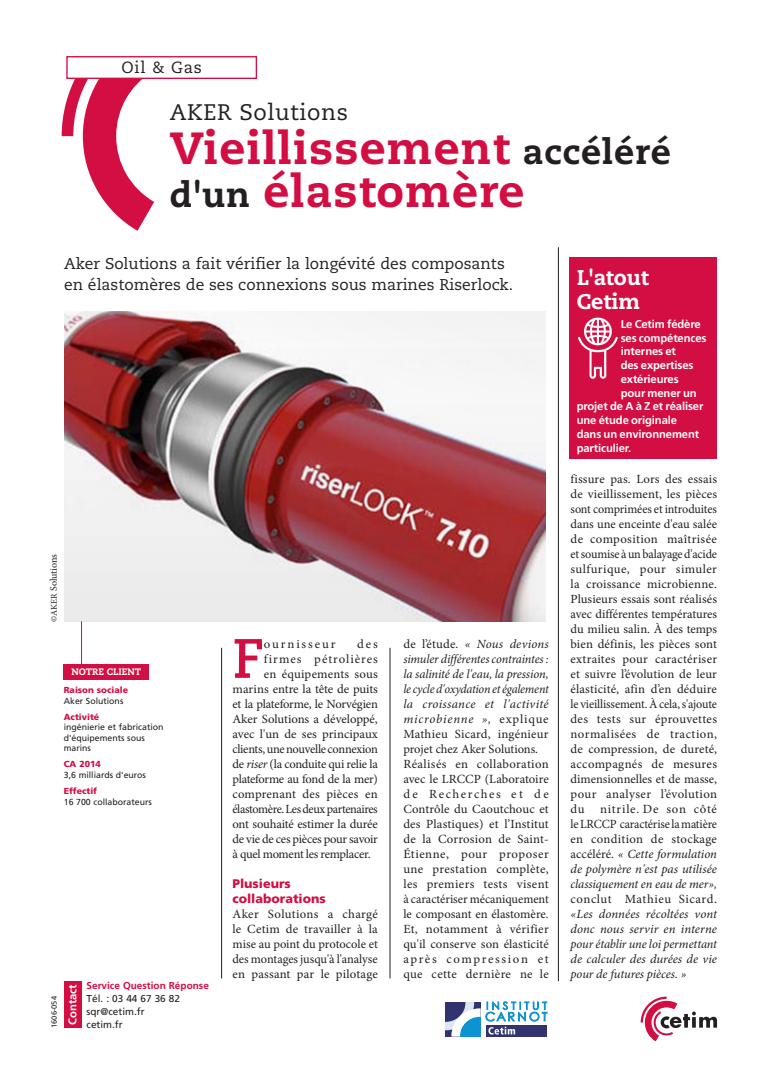
<style>
.page{position:relative;width:780px;height:1088px;background:#fff}
.page>*{position:absolute;margin:0;border:0;box-sizing:border-box;transform-origin:0 0}
.texte_courant_lettri{font:700 55.38px "Caecilia";color:#d20e42}
.GD_TITRE{font:800 45px/43.8px "Caecilia";letter-spacing:.025em;color:#d20e42}
.Nom_Sté_Gd_Titre{font:22.5px "Caecilia";letter-spacing:.025em;color:#231f20}
.Atout_Cetim{font:800 21.25px/23.8px "Caecilia";color:#fff}
.t1{font:16.12px "Caecilia";letter-spacing:.05em;color:#231f20}
.CHAPO{font:15.62px/21.2px "Caecilia";color:#231f20}
.TEXTE_COURANT{font:12.5px/15px "Minion Pro";letter-spacing:.02em;color:#231f20;text-align:justify}
.texte_courant_lettri-2{font:12.5px "Minion Pro";letter-spacing:-.015em;color:#231f20}
.TEXTE_COURANT-2{font:italic 12.5px/15px "Minion Pro";letter-spacing:.02em;color:#231f20;text-align:justify}
.texte_courant_lettri-3{font:12.5px "Minion Pro";letter-spacing:.015em;color:#231f20}
.texte_courant_lettri-4{font:12.5px "Minion Pro";letter-spacing:.005em;color:#231f20}
.TITRE_2_ROUGE{font:900 12.5px/15px "Frutiger";color:#d20e42}
.texte_courant_lettri-5{font:12.5px "Minion Pro";letter-spacing:.075em;color:#231f20}
.texte_courant_lettri-6{font:12.5px "Minion Pro";letter-spacing:.145em;color:#231f20}
.Texte_atout_Cetim_tt{font:700 11.25px "Frutiger";letter-spacing:-.01em;color:#fff}
.t2{font:10px/13.1px "Frutiger";color:#231f20}
.t3{font:700 10px "Frutiger";color:#d20e42}
.TEXTE_COURANT-3{font:10px "Minion Pro";letter-spacing:-.005em;color:#231f20}
.t4{font:800 9.38px "Caecilia";color:#fff}
.TEXTE___Notre_client{font:8.75px "Frutiger";color:#231f20}
.Tit___notre_client_r{font:8.75px/10.6px "Frutiger";color:#231f20}
.Tit___notre_client_r-2{font:900 8.75px "Frutiger";color:#d20e42}
.t5{font:7.5px "Frutiger";color:#231f20}
.s1{font-size:35px;color:#231f20}
.s2{font-size:8.75px}
.s3{font-style:italic}
.s4{font-style:normal}
.s5{font-weight:500}
</style>
<div class="page">
<svg style="left:62px;top:79px;width:92px;height:152px"></svg>
<svg style="left:640px;top:996px;width:77px;height:45px"></svg>
<div style="left:486px;top:1025px;width:60px;height:12px;background:#31336e"></div>
<svg style="left:445px;top:1001px;width:102px;height:35px"></svg>
<img style="left:64px;top:311px;width:482px;height:311px">
<div style="left:64px;top:981px;width:17px;height:47px;background:#d20e42"></div>
<hr style="left:389px;top:648px;width:1px;height:330px;background:#231f20">
<hr style="left:221px;top:648px;width:1px;height:330px;background:#231f20">
<hr style="left:558px;top:247px;width:1px;height:734px;background:#231f20">
<hr style="left:81px;top:621px;width:1px;height:57px;background:#d20e42">
<div style="left:64px;top:664px;width:85px;height:16px;background:#d20e42"></div>
<div style="left:66px;top:56px;width:191px;height:23px;border:1px solid #d20e42"></div>
<div style="left:569px;top:258px;width:147px;height:201px;background:#d20e42"></div>
<img style="left:578px;top:318px;width:40px;height:61px">
<p class="t1" style="left:121px;top:58px;width:82px">Oil &amp; Gas</p>
<p class="Nom_Sté_Gd_Titre" style="left:170px;top:99px;width:179px">AKER Solutions</p>
<p class="GD_TITRE" style="left:170px;top:126px;width:502px">Vieillissement <span class="s1">accéléré d'un</span> élastomère</p>
<p class="CHAPO" style="left:64px;top:253px;width:450px">Aker Solutions a fait vérifier la longévité des composants en élastomères de ses connexions sous marines Riserlock.</p>
<p class="TEXTE_COURANT-3" style="left:47px;top:622px;width:69px;rotate:-90deg"><span class="s2">©AKER</span> Solutions</p>
<p class="t4" style="left:71px;top:666px;width:71px">NOTRE CLIENT</p>
<p class="Tit___notre_client_r-2" style="left:64px;top:685px;width:66px">Raison sociale</p>
<p class="TEXTE___Notre_client" style="left:64px;top:695px;width:61px">Aker Solutions</p>
<p class="Tit___notre_client_r-2" style="left:64px;top:711px;width:37px">Activité</p>
<p class="Tit___notre_client_r" style="left:64px;top:722px;width:101px">ingénierie et fabrication d'équipements sous marins</p>
<p class="Tit___notre_client_r-2" style="left:64px;top:759px;width:39px">CA 2014</p>
<p class="TEXTE___Notre_client" style="left:64px;top:770px;width:84px">3,6 milliards d'euros</p>
<p class="Tit___notre_client_r-2" style="left:64px;top:785px;width:35px">Effectif</p>
<p class="TEXTE___Notre_client" style="left:64px;top:796px;width:90px">16 700 collaborateurs</p>
<p class="t5" style="left:50px;top:1028px;width:33px;rotate:-90deg">1606-054</p>
<p class="Texte_atout_Cetim_tt" style="left:66px;top:1025px;width:42px;rotate:-90deg">Contact</p>
<p class="t3" style="left:87px;top:979px;width:124px">Service Question Réponse</p>
<p class="t2" style="left:87px;top:991px;width:95px">Tél. : 03 44 67 36 82 sqr@cetim.fr</p>
<p class="t2" style="left:87px;top:1018px;width:38px">cetim.fr</p>
<p class="texte_courant_lettri" style="left:232px;top:626px;width:33px">F</p>
<p class="texte_courant_lettri-6" style="left:264px;top:635px;width:73px">ournisseur</p>
<p class="texte_courant_lettri-2" style="left:357px;top:635px;width:22px">des</p>
<p class="texte_courant_lettri-5" style="left:264px;top:650px;width:115px">firmes pétrolières</p>
<p class="texte_courant_lettri-3" style="left:264px;top:665px;width:115px">en équipements sous</p>
<p class="texte_courant_lettri-2" style="left:232px;top:680px;width:147px">marins entre la tête de puits</p>
<p class="texte_courant_lettri-2" style="left:232px;top:695px;width:147px">et la plateforme, le Norvégien</p>
<p class="texte_courant_lettri-2" style="left:232px;top:710px;width:147px">Aker Solutions a développé,</p>
<p class="texte_courant_lettri-4" style="left:232px;top:725px;width:147px">avec l'un de ses principaux</p>
<p class="texte_courant_lettri-2" style="left:232px;top:740px;width:147px">clients, une nouvelle connexion</p>
<p class="texte_courant_lettri-2" style="left:232px;top:755px;width:147px">de <span class="s3">riser</span> (la conduite qui relie la</p>
<p class="texte_courant_lettri-2" style="left:232px;top:770px;width:147px">plateforme au fond de la mer)</p>
<p class="texte_courant_lettri-3" style="left:232px;top:785px;width:147px">comprenant des pièces en</p>
<p class="texte_courant_lettri-2" style="left:232px;top:800px;width:147px">élastomère. Les deux partenaires</p>
<p class="texte_courant_lettri-2" style="left:232px;top:815px;width:147px">ont souhaité estimer la durée</p>
<p class="texte_courant_lettri-2" style="left:232px;top:830px;width:147px">de vie de ces pièces pour savoir</p>
<p class="texte_courant_lettri-2" style="left:232px;top:845px;width:140px">à quel moment les remplacer.</p>
<p class="TITRE_2_ROUGE" style="left:232px;top:876px;width:95px">Plusieurs collaborations</p>
<p class="TEXTE_COURANT" style="left:232px;top:906px;width:147px">Aker Solutions a chargé le Cetim de travailler à la mise au point du protocole et des montages jusqu'à l'analyse en passant par le pilotage</p>
<p class="TEXTE_COURANT-2" style="left:403px;top:636px;width:147px"><span class="s4">de l’étude.</span> « Nous devions simuler différentes contraintes : la salinité de l'eau, la pression, le cycle d'oxydation et également la croissance et l'activité microbienne », <span class="s4">explique Mathieu Sicard, ingénieur projet chez Aker Solutions.</span></p>
<p class="TEXTE_COURANT" style="left:403px;top:756px;width:147px">Réalisés en collaboration avec le LRCCP (Laboratoire de Recherches et de Contrôle du Caoutchouc et des Plastiques) et l’Institut de la Corrosion de Saint-Étienne, pour proposer une prestation complète, les premiers tests visent à caractériser mécaniquement le composant en élastomère.<br>Et, notamment à vérifier qu'il conserve son élasticité après compression et que cette dernière ne le</p>
<p class="Atout_Cetim" style="left:576px;top:266px;width:74px">L'atout<br>Cetim</p>
<p class="Texte_atout_Cetim_tt" style="left:620px;top:317px;width:81px">Le Cetim fédère</p>
<p class="Texte_atout_Cetim_tt" style="left:620px;top:331px;width:87px">ses compétences</p>
<p class="Texte_atout_Cetim_tt" style="left:620px;top:345px;width:57px">internes et</p>
<p class="Texte_atout_Cetim_tt" style="left:620px;top:358px;width:74px">des expertises</p>
<p class="Texte_atout_Cetim_tt" style="left:620px;top:372px;width:59px">extérieures</p>
<p class="Texte_atout_Cetim_tt" style="left:620px;top:386px;width:78px">pour mener un</p>
<p class="Texte_atout_Cetim_tt" style="left:576px;top:400px;width:128px">projet de A à Z et réaliser</p>
<p class="Texte_atout_Cetim_tt" style="left:576px;top:413px;width:102px">une étude originale</p>
<p class="Texte_atout_Cetim_tt" style="left:576px;top:427px;width:124px">dans un environnement</p>
<p class="Texte_atout_Cetim_tt" style="left:576px;top:441px;width:56px">particulier.</p>
<p class="TEXTE_COURANT" style="left:570px;top:471px;width:148px">fissure pas. Lors des essais de vieillissement, les pièces sont comprimées et introduites dans une enceinte d'eau salée de composition maîtrisée et soumise à un balayage d'acide sulfurique, pour simuler la croissance microbienne.<br>Plusieurs essais sont réalisés avec différentes températures du milieu salin. À des temps bien définis, les pièces sont extraites pour caractériser et suivre l’évolution de leur élasticité, afin d’en déduire le vieillissement. À cela, s'ajoute des tests sur éprouvettes normalisées de traction, de compression, de dureté, accompagnés de mesures dimensionnelles et de masse, pour analyser l’évolution du nitrile. De son côté le LRCCP caractérise la matière en condition de stockage accéléré. <span class="s3">« Cette formulation de polymère n'est pas utilisée classiquement en eau de mer», </span>conclut Mathieu Sicard<span class="s5">. </span><span class="s3">«Les données récoltées vont donc nous servir en interne pour établir une loi permettant de calculer des durées de vie pour de futures pièces. »</span></p>
</div>
